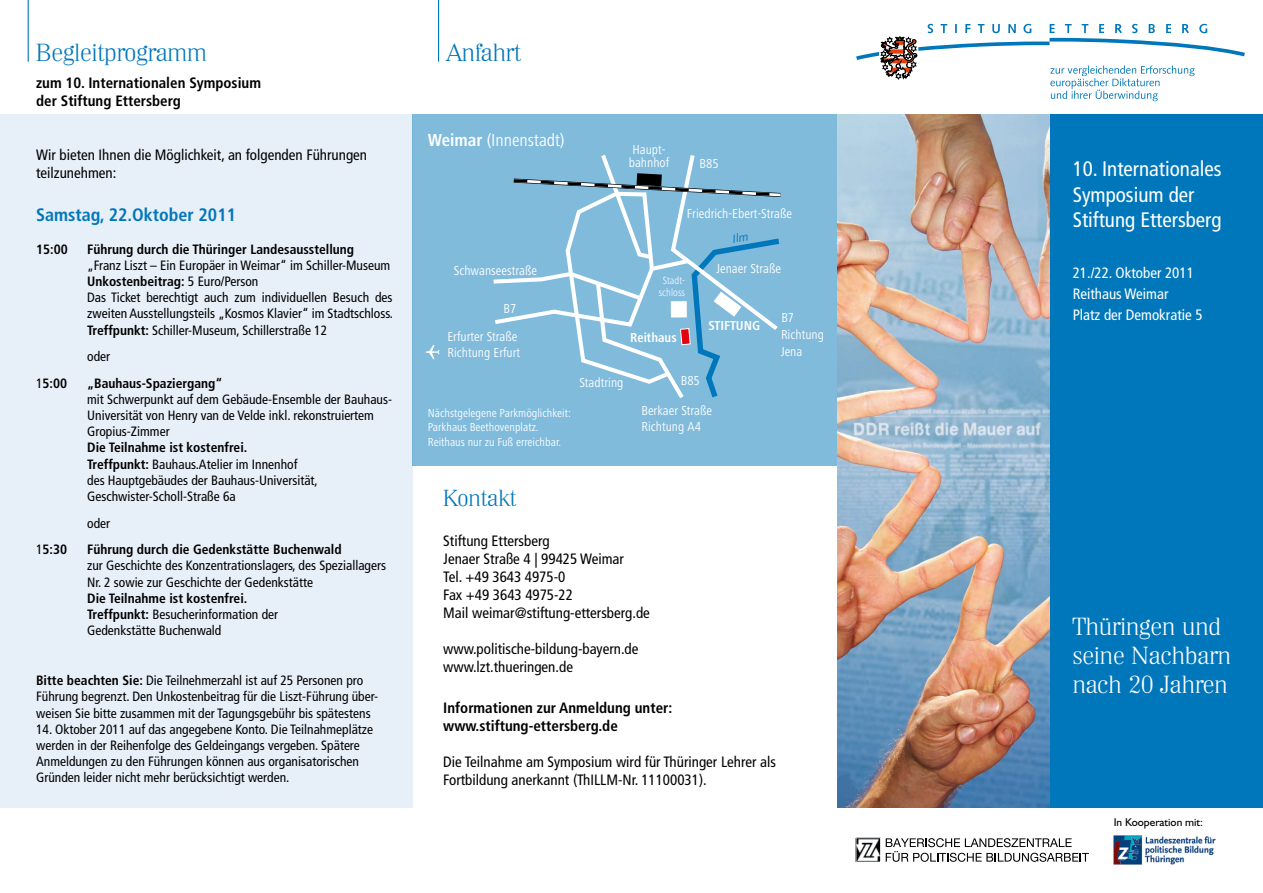
<style>
.page{position:relative;width:1263px;height:893px;background:#fff}
.page>*{position:absolute;margin:0;border:0;box-sizing:border-box;transform-origin:0 0}
.t1{font:300 24px/28.8px "Wichita";color:#fff}
.t2{font:300 24px "Wichita";color:#0077ba}
.t3{font:300 22.5px "Wichita";color:#0077ba}
.t4{font:condensed 21px/25.5px "Frutiger";color:#fff}
.t5{font:700 condensed 18px "Frutiger";color:#0077ba}
.t6{font:condensed 18px "Frutiger Next LT";color:#fff}
.t7{font:condensed 15px/18px "Frutiger";color:#000}
.t8{font:700 condensed 15px/18px "Frutiger";color:#000}
.t9{font:condensed 15px/21px "Frutiger";color:#fff}
.t10{font:condensed 13.5px/16.2px "Frutiger";color:#000}
.t11{font:condensed 13.5px/16.2px "Frutiger Next LT";color:#fff}
.t12{font:700 condensed 13.5px "Frutiger";color:#000}
.t13{font:700 condensed 13.5px "Frutiger Next LT";color:#fff}
.t14{font:condensed 12px/14.4px "Frutiger Next LT";color:#fff}
.t15{font:11.4px "Humanist 521 BT";color:#000}
.t16{font:300 condensed 10.8px/12.1px "Frutiger Next LT";color:#fff;text-align:center}
.s1{font-weight:700}
.s2{font-weight:400}
</style>
<div class="page">
<div style="left:0;top:115px;width:412px;height:693px;background:#e7eff9"></div>
<hr style="left:28px;top:0;width:1px;height:62px;background:#0077ba">
<hr style="left:438px;top:0;width:1px;height:62px;background:#0077ba">
<div style="left:412px;top:115px;width:426px;height:351px;background:#80bbdc"></div>
<svg style="left:425px;top:345px;width:14px;height:14px"></svg>
<svg style="left:856px;top:24px;width:389px;height:77px"></svg>
<img style="left:858px;top:839px;width:21px;height:21px">
<div style="left:856px;top:837px;width:25px;height:25px;border:1px solid #fff"></div>
<svg style="left:886px;top:838px;width:203px;height:24px"></svg>
<img style="left:1114px;top:835px;width:101px;height:29px">
<img style="left:838px;top:115px;width:212px;height:693px">
<div style="left:1050px;top:115px;width:213px;height:693px;background:#0077ba"></div>
<svg style="left:493px;top:154px;width:288px;height:244px"></svg>
<h1 class="t2" style="left:36px;top:38px;width:172px">Begleitprogramm</h1>
<p class="t8" style="left:36px;top:74px;width:226px">zum 10. Internationalen Symposium der Stiftung Ettersberg</p>
<p class="t7" style="left:36px;top:146px;width:333px">Wir bieten Ihnen die Möglichkeit, an folgenden Führungen teilzunehmen:</p>
<h3 class="t5" style="left:36px;top:204px;width:201px">Samstag, 22.Oktober 2011</h3>
<p class="t12" style="left:36px;top:241px;width:33px">15:00</p>
<p class="t12" style="left:87px;top:241px;width:269px">Führung durch die Thüringer Landesausstellung</p>
<p class="t10" style="left:87px;top:257px;width:307px">„Franz Liszt – Ein Europäer in Weimar“ im Schiller-Museum <span class="s1">Unkostenbeitrag:</span> 5 Euro/Person<br>Das Ticket berechtigt auch zum individuellen Besuch des zweiten Ausstellungsteils „Kosmos Klavier“ im Stadtschloss.<br><span class="s1">Treffpunkt:</span> Schiller-Museum, Schillerstraße 12</p>
<p class="t10" style="left:87px;top:349px;width:24px">oder</p>
<p class="t12" style="left:36px;top:375px;width:33px"><span class="s2">1</span>5:00</p>
<p class="t12" style="left:87px;top:375px;width:137px">„Bauhaus-Spaziergang“</p>
<p class="t10" style="left:87px;top:391px;width:306px">mit Schwerpunkt auf dem Gebäude-Ensemble der Bauhaus-<br>Universität von Henry van de Velde inkl. rekonstruiertem<br>Gropius-Zimmer</p>
<p class="t10" style="left:87px;top:440px;width:232px"><span class="s1">Die Teilnahme ist kostenfrei.<br>Treffpunkt:</span> Bauhaus.Atelier im Innenhof des Hauptgebäudes der Bauhaus-Universität, Geschwister-Scholl-Straße 6a</p>
<p class="t10" style="left:87px;top:515px;width:24px">oder</p>
<p class="t12" style="left:36px;top:541px;width:33px"><span class="s2">1</span>5:30</p>
<p class="t12" style="left:87px;top:541px;width:256px">Führung durch die Gedenkstätte Buchenwald</p>
<p class="t10" style="left:87px;top:558px;width:300px">zur Geschichte des Konzentrationslagers, des Speziallagers<br>Nr. 2 sowie zur Geschichte der Gedenkstätte</p>
<p class="t10" style="left:87px;top:590px;width:192px"><span class="s1">Die Teilnahme ist kostenfrei.<br>Treffpunkt:</span> Besucherinformation der<br>Gedenkstätte Buchenwald</p>
<p class="t10" style="left:36px;top:672px;width:343px"><span class="s1">Bitte beachten Sie:</span> Die Teilnehmerzahl ist auf 25 Personen pro<br>Führung begrenzt. Den Unkostenbeitrag für die Liszt-Führung über&shy;weisen Sie bitte zusammen mit der Tagungsgebühr bis spätestens</p>
<p class="t10" style="left:36px;top:721px;width:338px">14. Oktober 2011 auf das angegebene Konto. Die Teilnahmeplätze werden in der Reihenfolge des Geldeingangs vergeben. Spätere Anmeldungen zu den Führungen können aus organisatorischen Gründen leider nicht mehr berücksichtigt werden.</p>
<h1 class="t2" style="left:446px;top:38px;width:76px">Anfahrt</h1>
<h3 class="t6" style="left:428px;top:131px;width:138px"><span class="s1">Weimar</span> (Innenstadt)</h3>
<p class="t11" style="left:629px;top:143px;width:42px;line-height:13.5px">Haupt&shy;bahnhof</p>
<p class="t11" style="left:700px;top:156px;width:21px">B85</p>
<p class="t11" style="left:687px;top:206px;width:107px">Friedrich-Ebert-Straße</p>
<p class="t11" style="left:454px;top:262px;width:85px">Schwanseestraße</p>
<p class="t11" style="left:716px;top:260px;width:66px">Jenaer Straße</p>
<p class="t16" style="left:659px;top:274px;width:28px">Stadt&shy;schloss</p>
<p class="t11" style="left:503px;top:301px;width:14px">B7</p>
<p class="t11" style="left:781px;top:310px;width:14px">B7</p>
<p class="t13" style="left:708px;top:318px;width:53px">STIFTUNG</p>
<p class="t11" style="left:447px;top:328px;width:74px">Erfurter Straße<br>Richtung Erfurt</p>
<p class="t11" style="left:781px;top:327px;width:44px">Richtung<br>Jena</p>
<p class="t13" style="left:630px;top:329px;width:48px">Reithaus</p>
<p class="t14" style="left:428px;top:406px;width:145px">Nächstgelegene Parkmöglichkeit:<br>Parkhaus Beethovenplatz.<br>Reithaus nur zu Fuß erreichbar.</p>
<p class="t11" style="left:579px;top:375px;width:46px">Stadtring</p>
<p class="t11" style="left:681px;top:373px;width:21px">B85</p>
<p class="t11" style="left:641px;top:402px;width:72px">Berkaer Straße<br>Richtung A4</p>
<h2 class="t3" style="left:443px;top:485px;width:74px">Kontakt</h2>
<p class="t7" style="left:443px;top:532px;width:208px">Stiftung Ettersberg<br>Jenaer Straße 4 | 99425 Weimar<br>Tel. +49 3643 4975-0<br>Fax +49 3643 4975-22<br>Mail weimar@stiftung-ettersberg.de</p>
<p class="t7" style="left:443px;top:640px;width:197px">www.politische-bildung-bayern.de www.lzt.thueringen.de</p>
<p class="t8" style="left:443px;top:699px;width:231px">Informationen zur Anmeldung unter: www.stiftung-ettersberg.de</p>
<p class="t7" style="left:443px;top:753px;width:334px">Die Teilnahme am Symposium wird für Thüringer Lehrer als<br>Fortbildung anerkannt (ThILLM-Nr. 11100031).</p>
<h3 class="t4" style="left:1073px;top:156px;width:150px">10. Internationales<br>Symposium der<br>Stiftung Ettersberg</h3>
<p class="t9" style="left:1073px;top:262px;width:131px">21./22. Oktober 2011<br>Reithaus Weimar<br>Platz der Demokratie 5</p>
<h1 class="t1" style="left:1073px;top:612px;width:160px">Thüringen und seine Nachbarn nach 20 Jahren</h1>
<p class="t15" style="left:1114px;top:815px;width:91px">In Kooperation mit:</p>
</div>
